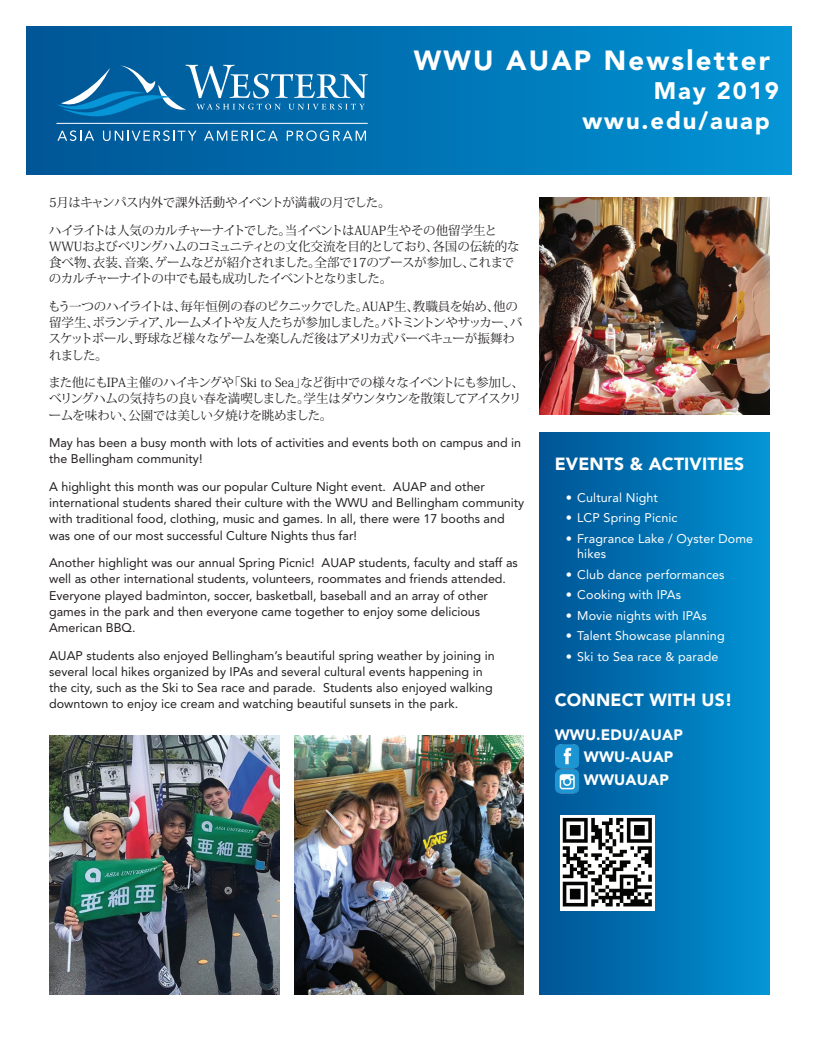
<style>
.page{position:relative;width:818px;height:1043px;background:#fff}
.page>*{position:absolute;margin:0;border:0;box-sizing:border-box;transform-origin:0 0}
.t1{font:900 27.5px "Avenir LT Std";letter-spacing:.08em;color:#fff}
.t2{font:900 23.75px/29.8px "Avenir LT Std";letter-spacing:.08em;color:#fff}
.t3{font:900 17.5px "Avenir LT Std";letter-spacing:.01em;color:#fff}
.t4{font:900 15px/22.5px "Avenir LT Std";letter-spacing:.01em;color:#fff}
.t5{font:12.5px/16.2px "Avenir LT Std";color:#231f20}
.t6{font:12.5px/16.2px "Koz Min Pr 6 N";letter-spacing:-.05em;color:#231f20}
.t7{font:12.5px/15px "Avenir LT Std";letter-spacing:.01em;color:#fff}
.t8{font:12.5px "Koz Min Pr 6 N";letter-spacing:-.03em;color:#231f20}
</style>
<div class="page">
<div style="left:539px;top:432px;width:230px;height:562px;background:linear-gradient(to right,#005494,#0293d4)"></div>
<img style="left:539px;top:197px;width:230px;height:218px">
<img style="left:49px;top:735px;width:230px;height:259px">
<img style="left:554px;top:743px;width:26px;height:50px">
<img style="left:560px;top:815px;width:94px;height:95px">
<div style="left:26px;top:26px;width:765px;height:149px;background:linear-gradient(to right,#005594,#0193d4)"></div>
<svg style="left:57px;top:65px;width:311px;height:53px;background:#217ab2"></svg>
<hr style="left:57px;top:123px;width:310px;height:1px;background:#fff">
<svg style="left:57px;top:130px;width:37px;height:11px"></svg>
<svg style="left:103px;top:130px;width:93px;height:11px"></svg>
<svg style="left:204px;top:130px;width:74px;height:11px"></svg>
<svg style="left:287px;top:130px;width:79px;height:11px"></svg>
<img style="left:294px;top:735px;width:230px;height:259px">
<svg style="left:655px;top:82px;width:50px;height:23px"></svg>
<h1 class="t1" style="left:414px;top:43px;width:357px">WWU AUAP Newsletter</h1>
<h2 class="t2" style="left:582px;top:76px;width:198px;text-indent:134px">2019 wwu.edu/auap</h2>
<p class="t8" style="left:49px;top:195px;width:343px">5月はキャンパス内外で課外活動やイベントが満載の月でした。</p>
<p class="t6" style="left:49px;top:222px;width:472px">ハイライトは人気のカルチャーナイトでした。当イベントはAUAP生やその他留学生とWWUおよびべリングハムのコミュニティとの文化交流を目的としており、各国の伝統的な食べ物、衣装、音楽、ゲームなどが紹介されました。全部で17のブースが参加し、これまでのカルチャーナイトの中でも最も成功したイベントとなりました。</p>
<p class="t6" style="left:48px;top:298px;width:475px">もう一つのハイライトは、毎年恒例の春のピクニックでした。AUAP生、教職員を始め、他の留学生、ボランティア、ルームメイトや友人たちが参加しました。バトミントンやサッカー、バスケットボール、野球など様々なゲームを楽しんだ後はアメリカ式バーベキューが振舞われました。</p>
<p class="t6" style="left:48px;top:374px;width:477px">また他にもIPA主催のハイキングや「Ski to Sea」など街中での様々なイベントにも参加し、べリングハムの気持ちの良い春を満喫しました。学生はダウンタウンを散策してアイスクリームを味わい、公園では美しい夕焼けを眺めました。</p>
<p class="t5" style="left:49px;top:435px;width:473px">May has been a busy month with lots of activities and events both on campus and in the Bellingham community!</p>
<p class="t5" style="left:49px;top:478px;width:476px">A highlight this month was our popular Culture Night event. AUAP and other international students shared their culture with the WWU and Bellingham community with traditional food, clothing, music and games. In all, there were 17 booths and was one of our most successful Culture Nights thus far!</p>
<p class="t5" style="left:49px;top:555px;width:470px">Another highlight was our annual Spring Picnic! AUAP students, faculty and staff as well as other international students, volunteers, roommates and friends attended.<br>Everyone played badminton, soccer, basketball, baseball and an array of other games in the park and then everyone came together to enjoy some delicious American BBQ.</p>
<p class="t5" style="left:49px;top:647px;width:447px">AUAP students also enjoyed Bellingham’s beautiful spring weather by joining in several local hikes organized by IPAs and several cultural events happening in the city, such as the Ski to Sea race and parade. Students also enjoyed walking downtown to enjoy ice cream and watching beautiful sunsets in the park.</p>
<h3 class="t3" style="left:554px;top:453px;width:191px">EVENTS &amp; ACTIVITIES</h3>
<p class="t7" style="left:566px;top:490px;width:94px">• Cultural Night</p>
<p class="t7" style="left:566px;top:510px;width:113px">• LCP Spring Picnic</p>
<p class="t7" style="left:577px;top:531px;width:177px;text-indent:-11px">• Fragrance Lake / Oyster Dome hikes</p>
<p class="t7" style="left:566px;top:567px;width:160px">• Club dance performances</p>
<p class="t7" style="left:566px;top:587px;width:117px">• Cooking with IPAs</p>
<p class="t7" style="left:566px;top:608px;width:142px">• Movie nights with IPAs</p>
<p class="t7" style="left:566px;top:628px;width:160px">• Talent Showcase planning</p>
<p class="t7" style="left:566px;top:649px;width:154px">• Ski to Sea race &amp; parade</p>
<h3 class="t3" style="left:554px;top:689px;width:179px">CONNECT WITH US!</h3>
<p class="t4" style="left:584px;top:723px;width:100px;text-indent:-29px">WWU.EDU/AUAP<br>WWU-AUAP<br>WWUAUAP</p>
</div>
